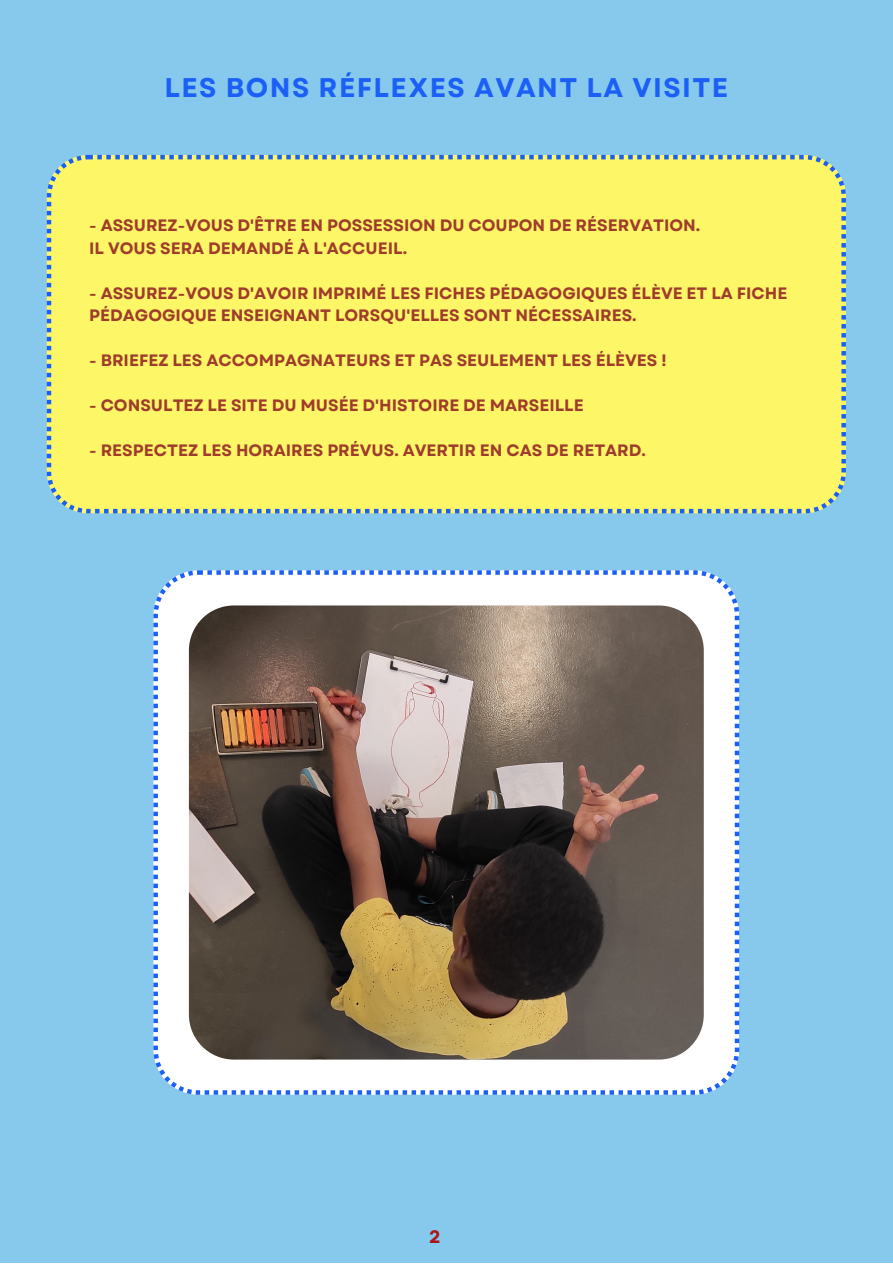
<style>
.page{position:relative;width:893px;height:1264px;background:#fff}
.page>*{position:absolute;margin:0;border:0;box-sizing:border-box;transform-origin:0 0}
.t1{font:700 27px "Garet";letter-spacing:.055em;color:#1b5ff6}
.t2{font:700 18px "Garet";color:#ab1717}
.t3{font:700 16.5px/22.5px "Garet";color:#9f3c2b}
</style>
<div class="page">
<div style="left:0;top:0;width:892px;height:1262px;background:#87c8ed"></div>
<div style="left:47px;top:155px;width:798px;height:358px;background:#fdf768"></div>
<svg style="left:153px;top:570px;width:586px;height:524px;background:#f2f6fd"></svg>
<img style="left:189px;top:605px;width:514px;height:454px;border-radius:45px">
<p class="t1" style="left:164px;top:68px;width:565px">LES BONS RÉFLEXES AVANT LA VISITE</p>
<p class="t3" style="left:89px;top:214px;width:612px">- ASSUREZ-VOUS D'ÊTRE EN POSSESSION DU COUPON DE RÉSERVATION.</p>
<p class="t3" style="left:89px;top:236px;width:319px">IL VOUS SERA DEMANDÉ À L'ACCUEIL.</p>
<p class="t3" style="left:89px;top:281px;width:699px">- ASSUREZ-VOUS D'AVOIR IMPRIMÉ LES FICHES PÉDAGOGIQUES ÉLÈVE ET LA FICHE<br>PÉDAGOGIQUE ENSEIGNANT LORSQU'ELLES SONT NÉCESSAIRES.</p>
<p class="t3" style="left:89px;top:349px;width:578px">- BRIEFEZ LES ACCOMPAGNATEURS ET PAS SEULEMENT LES ÉLÈVES !</p>
<p class="t3" style="left:89px;top:394px;width:496px">- CONSULTEZ LE SITE DU MUSÉE D'HISTOIRE DE MARSEILLE</p>
<p class="t3" style="left:89px;top:439px;width:558px">- RESPECTEZ LES HORAIRES PRÉVUS. AVERTIR EN CAS DE RETARD.</p>
<p class="t2" style="left:429px;top:1223px;width:13px">2</p>
</div>
